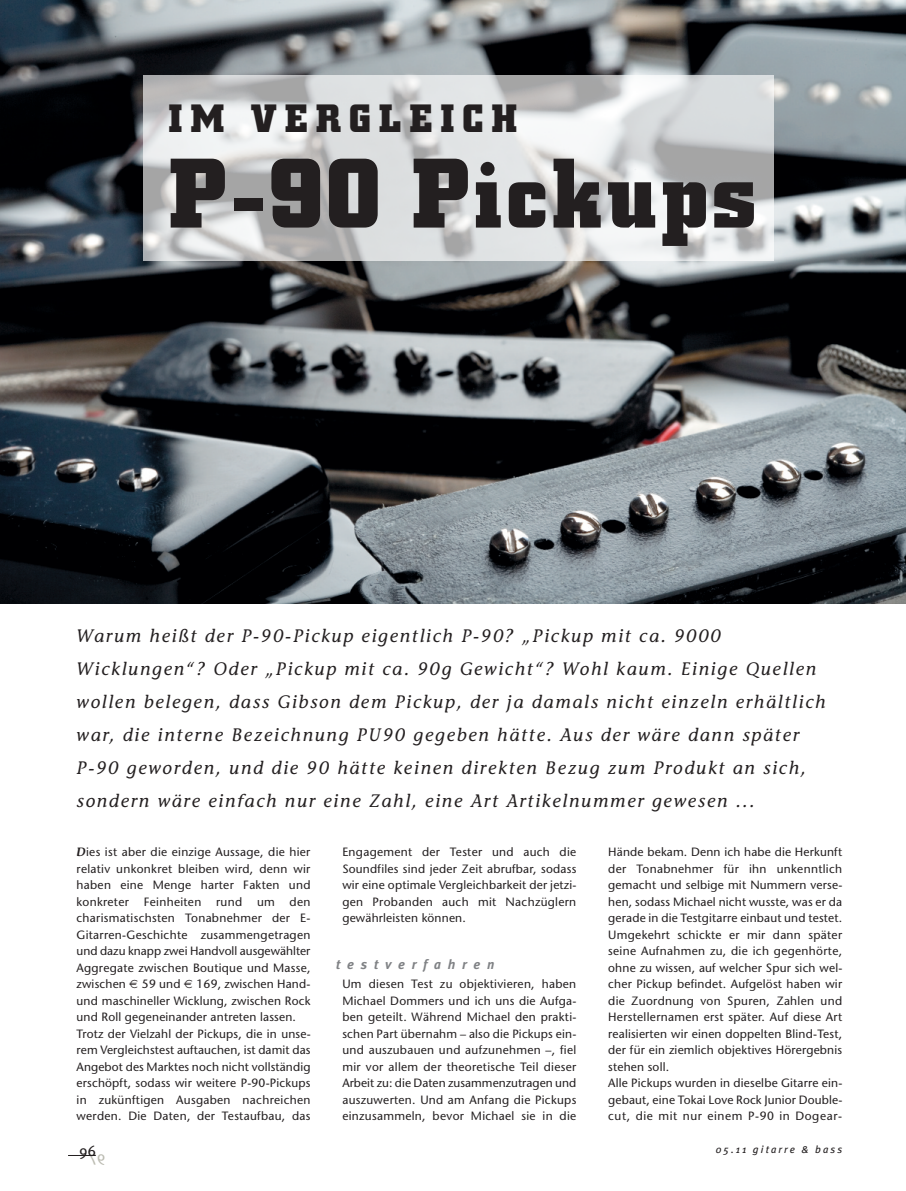
<style>
.page{position:relative;width:906px;height:1191px;background:#fff}
.page>*{position:absolute;margin:0;border:0;box-sizing:border-box;transform-origin:0 0}
.t1{font:700 99.3px "Square";letter-spacing:.025em;color:#231f20}
.t2{font:700 39.75px "Square";letter-spacing:.2em;color:#231f20}
.t3{font:italic 18px/33px "Stone Informal";letter-spacing:.1em;color:#231f20}
.t4{font:15px "Meta Plus";color:#231f20}
.t5{font:italic 700 13.5px "Meta Plus";letter-spacing:.5em;color:#808285}
.t6{font:12px/16.5px "Stone Sans";letter-spacing:.015em;color:#231f20;text-align:justify}
.t7{font:italic 10.5px "Meta Plus";letter-spacing:.2em;color:#231f20}
.s1{font-family:"Stone Informal";font-weight:600;font-style:italic}
</style>
<div class="page">
<img style="left:0;top:0;width:906px;height:603px">
<div style="left:144px;top:75px;width:629px;height:186px;background:#fff;opacity:.65"></div>
<svg style="left:68px;top:1155px;width:28px;height:1px"></svg>
<h2 class="t2" style="left:168px;top:94px;width:350px">IM VERGLEICH</h2>
<h1 class="t1" style="left:168px;top:132px;width:590px">P-90 Pickups</h1>
<p class="t3" style="left:77px;top:618px;width:750px">Warum heißt der P-90-Pickup eigentlich P-90? „Pickup mit ca. 9000<br>Wicklungen“? Oder „Pickup mit ca. 90g Gewicht“? Wohl kaum. Einige Quellen wollen belegen, dass Gibson dem Pickup, der ja damals nicht einzeln erhältlich war, die interne Bezeichnung PU90 gegeben hätte. Aus der wäre dann später P-90 geworden, und die 90 hätte keinen direkten Bezug zum Produkt an sich, sondern wäre einfach nur eine Zahl, eine Art Artikelnummer gewesen ...</p>
<p class="t6" style="left:77px;top:843px;width:235px"><span class="s1">D</span>ies ist aber die einzige Aussage, die hier relativ unkonkret bleiben wird, denn wir haben eine Menge harter Fakten und konkreter Feinheiten rund um den charismatischsten Tonabnehmer der E-Gitarren-Geschichte zusammengetragen und dazu knapp zwei Handvoll ausgewählter Aggregate zwischen Boutique und Masse, zwischen</p>
<p class="t6" style="left:77px;top:975px;width:236px;text-align:left;text-indent:120px">169, zwischen Hand&shy;und maschineller Wicklung, zwischen Rock und Roll gegeneinander antreten lassen.<br>Trotz der Vielzahl der Pickups, die in unse&shy;rem Vergleichstest auftauchen, ist damit das Angebot des Marktes noch nicht vollständig erschöpft, sodass wir weitere P-90-Pickups in zukünftigen Ausgaben nachreichen werden. Die Daten, der Testaufbau, das</p>
<p class="t6" style="left:142px;top:975px;width:40px">59 und</p>
<p class="t6" style="left:342px;top:843px;width:236px">Engagement der Tester und auch die Soundfiles sind jeder Zeit abrufbar, sodass wir eine optimale Vergleichbarkeit der jetzi&shy;gen Probanden auch mit Nachzüglern gewährleisten können.</p>
<p class="t5" style="left:336px;top:956px;width:160px">testverfahren</p>
<p class="t6" style="left:342px;top:975px;width:236px">Um diesen Test zu objektivieren, haben Michael Dommers und ich uns die Aufga&shy;ben geteilt. Während Michael den prakti&shy;schen Part übernahm – also die Pickups ein&shy;und auszubauen und aufzunehmen –, fiel mir vor allem der theoretische Teil dieser Arbeit zu: die Daten zusammenzutragen und auszuwerten. Und am Anfang die Pickups einzusammeln, bevor Michael sie in die</p>
<p class="t6" style="left:608px;top:843px;width:236px;text-align:left">Hände bekam. Denn ich habe die Herkunft der Tonabnehmer für ihn unkenntlich gemacht und selbige mit Nummern verse&shy;hen, sodass Michael nicht wusste, was er da gerade in die Testgitarre einbaut und testet.<br>Umgekehrt schickte er mir dann später seine Aufnahmen zu, die ich gegenhörte, ohne zu wissen, auf welcher Spur sich wel&shy;cher Pickup befindet. Aufgelöst haben wir die Zuordnung von Spuren, Zahlen und Herstellernamen erst später. Auf diese Art realisierten wir einen doppelten Blind-Test, der für ein ziemlich objektives Hörergebnis stehen soll.<br>Alle Pickups wurden in dieselbe Gitarre ein&shy;gebaut, eine Tokai Love Rock Junior Double&shy;cut, die mit nur einem P-90 in Dogear-</p>
<p class="t4" style="left:80px;top:1141px;width:18px">96</p>
<p class="t7" style="left:715px;top:1143px;width:128px">05.11 gitarre &amp; bass</p>
</div>
